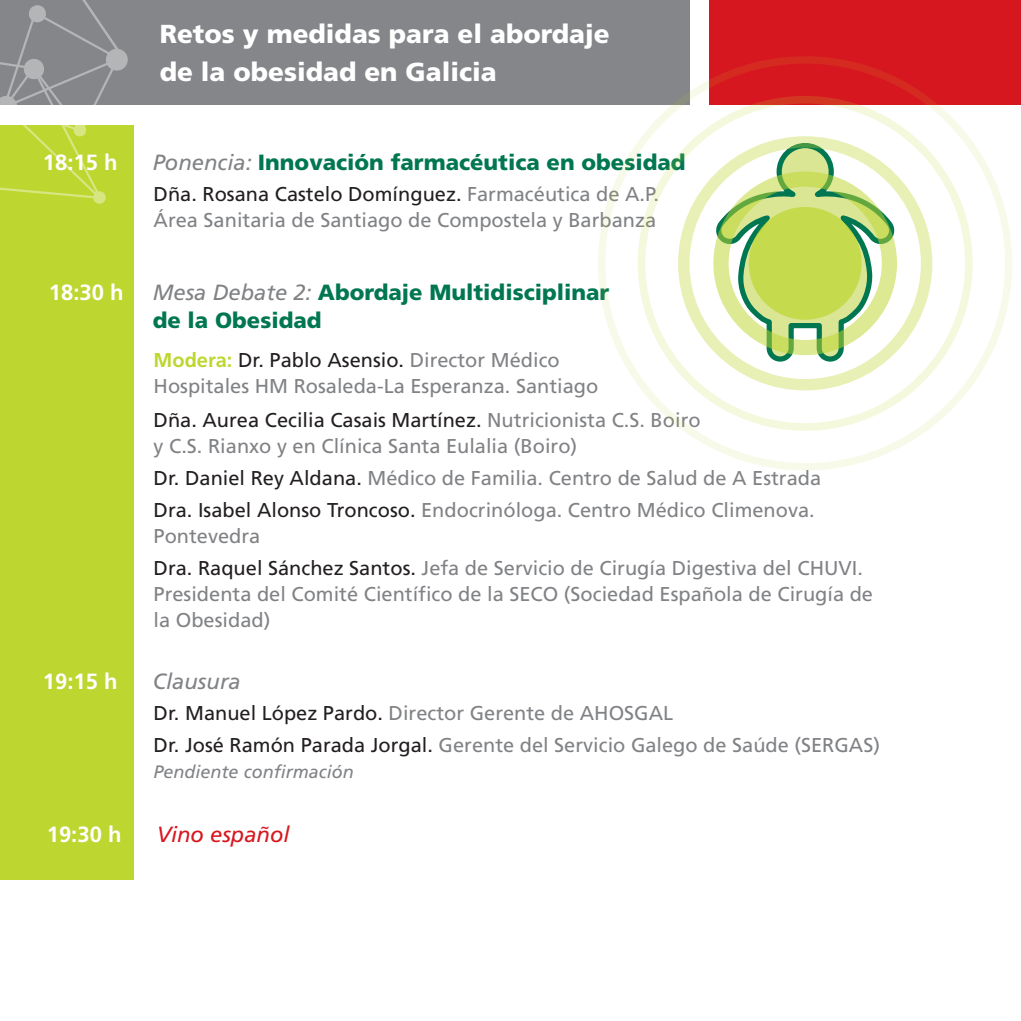
<style>
.page{position:relative;width:1021px;height:1021px;background:#fff}
.page>*{position:absolute;margin:0;border:0;box-sizing:border-box;transform-origin:0 0}
.t1{font:900 26px/38px "Frutiger";color:#fff}
.t2{font:900 22px/28px "Frutiger";color:#017751}
.t3{font:700 22px "Frutiger";color:#fff}
.t4{font:italic 22px "Frutiger";color:#d7171f}
.t5{font:italic 22px "Frutiger";color:#808285}
.t6{font:20px/26px "Frutiger";color:#808285}
.t7{font:italic 18px "Frutiger";color:#808285}
.s1{font-weight:400;font-style:italic;color:#808285}
.s2{color:#231f20}
.s3{font-weight:700;color:#bed630}
</style>
<div class="page">
<div style="left:0;top:0;width:689px;height:104px;background:#848689"></div>
<div style="left:0;top:126px;width:133px;height:754px;background:#bed630"></div>
<svg style="left:0;top:0;width:128px;height:204px"></svg>
<div style="left:709px;top:0;width:311px;height:104px;background:#d7171f"></div>
<svg style="left:598px;top:56px;width:414px;height:414px"></svg>
<h1 class="t1" style="left:160px;top:14px;width:451px">Retos y medidas para el abordaje de la obesidad en Galicia</h1>
<p class="t3" style="left:43px;top:150px;width:76px">18:15 h</p>
<p class="t2" style="left:153px;top:148px;width:534px"><span class="s1">Ponencia:</span> Innovación farmacéutica en obesidad</p>
<p class="t6" style="left:154px;top:181px;width:507px"><span class="s2">Dña. Rosana Castelo Domínguez.</span> Farmacéutica de A.P.<br>Área Sanitaria de Santiago de Compostela y Barbanza</p>
<p class="t3" style="left:49px;top:279px;width:76px">18:30 h</p>
<p class="t2" style="left:153px;top:278px;width:458px"><span class="s1">Mesa Debate 2:</span> Abordaje Multidisciplinar de la Obesidad</p>
<p class="t6" style="left:154px;top:346px;width:446px"><span class="s3">Modera:</span> <span class="s2">Dr. Pablo Asensio.</span> Director Médico<br>Hospitales HM Rosaleda-La Esperanza. Santiago</p>
<p class="t6" style="left:154px;top:407px;width:548px"><span class="s2">Dña. Aurea Cecilia Casais Martínez.</span> Nutricionista C.S. Boiro y C.S. Rianxo y en Clínica Santa Eulalia (Boiro)</p>
<p class="t6" style="left:154px;top:462px;width:669px;line-height:31.8px"><span class="s2">Dr. Daniel Rey Aldana.</span> Médico de Familia. Centro de Salud de A Estrada<br><span class="s2">Dra. Isabel Alonso Troncoso.</span> Endocrinóloga. Centro Médico Climenova.</p>
<p class="t6" style="left:154px;top:519px;width:711px;line-height:31.8px">Pontevedra<br><span class="s2">Dra. Raquel Sánchez Santos.</span> Jefa de Servicio de Cirugía Digestiva del CHUVI.</p>
<p class="t6" style="left:154px;top:580px;width:721px">Presidenta del Comité Científico de la SECO (Sociedad Española de Cirugía de la Obesidad)</p>
<p class="t3" style="left:43px;top:668px;width:76px">19:15 h</p>
<p class="t5" style="left:153px;top:668px;width:90px">Clausura</p>
<p class="t6" style="left:154px;top:697px;width:728px;line-height:31.8px"><span class="s2">Dr. Manuel López Pardo.</span> Director Gerente de AHOSGAL<br><span class="s2">Dr. José Ramón Parada Jorgal.</span> Gerente del Servicio Galego de Saúde (SERGAS)</p>
<p class="t7" style="left:154px;top:761px;width:202px">Pendiente confirmación</p>
<p class="t3" style="left:47px;top:821px;width:76px">19:30 h</p>
<p class="t4" style="left:157px;top:821px;width:134px">Vino español</p>
</div>
